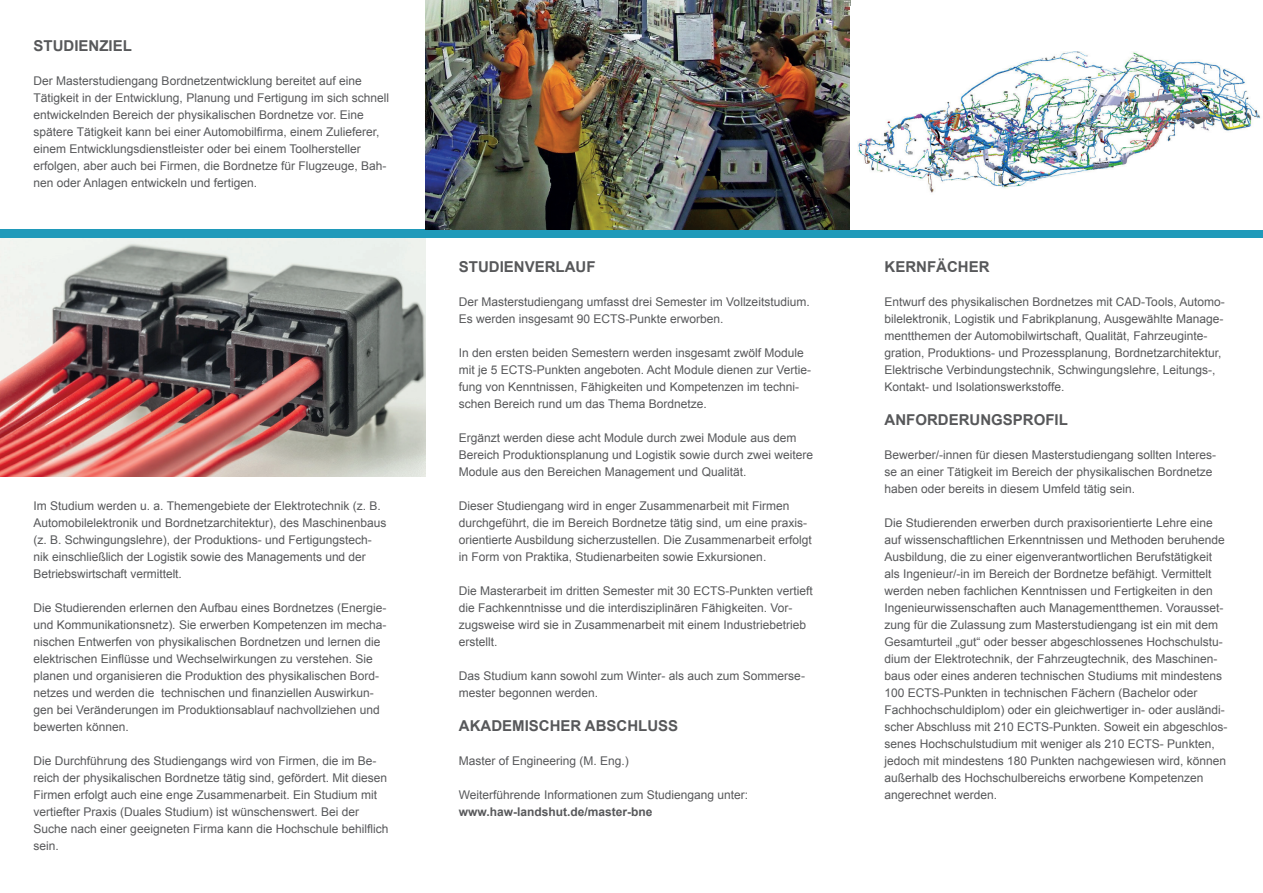
<style>
.page{position:relative;width:1263px;height:893px;background:#fff}
.page>*{position:absolute;margin:0;border:0;box-sizing:border-box;transform-origin:0 0}
.t1{font:700 15px "Arial";color:#57585a}
.t2{font:12px/17px "Arial";color:#57585a}
.t3{font:700 12px "Arial";color:#57585a}
</style>
<div class="page">
<img style="left:0;top:238px;width:425px;height:238px">
<div style="left:0;top:230px;width:1263px;height:8px;background:#209aba"></div>
<img style="left:425px;top:0;width:425px;height:230px">
<img style="left:858px;top:51px;width:402px;height:142px">
<p class="t1" style="left:34px;top:36px;width:100px">STUDIENZIEL</p>
<p class="t2" style="left:34px;top:72px;width:357px">Der Masterstudiengang Bordnetzentwicklung bereitet auf eine Tätigkeit in der Entwicklung, Planung und Fertigung im sich schnell entwickelnden Bereich der physikalischen Bordnetze vor. Eine spätere Tätigkeit kann bei einer Automobilfirma, einem Zulieferer, einem Entwicklungsdienstleister oder bei einem Toolhersteller erfolgen, aber auch bei Firmen, die Bordnetze für Flugzeuge, Bah&shy;nen oder Anlagen entwickeln und fertigen.</p>
<p class="t2" style="left:34px;top:498px;width:354px">Im Studium werden u. a. Themengebiete der Elektrotechnik (z. B.<br>Automobilelektronik und Bordnetzarchitektur), des Maschinenbaus (z. B. Schwingungslehre), der Produktions- und Fertigungstech&shy;nik einschließlich der Logistik sowie des Managements und der Betriebswirtschaft vermittelt.</p>
<p class="t2" style="left:34px;top:600px;width:354px">Die Studierenden erlernen den Aufbau eines Bordnetzes (Energie&shy;und Kommunikationsnetz). Sie erwerben Kompetenzen im mecha&shy;nischen Entwerfen von physikalischen Bordnetzen und lernen die elektrischen Einflüsse und Wechselwirkungen zu verstehen. Sie planen und organisieren die Produktion des physikalischen Bord&shy;netzes und werden die technischen und finanziellen Auswirkun&shy;gen bei Veränderungen im Produktionsablauf nachvollziehen und bewerten können.</p>
<p class="t2" style="left:34px;top:753px;width:356px">Die Durchführung des Studiengangs wird von Firmen, die im Be&shy;reich der physikalischen Bordnetze tätig sind, gefördert. Mit diesen Firmen erfolgt auch eine enge Zusammenarbeit. Ein Studium mit vertiefter Praxis (Duales Studium) ist wünschenswert. Bei der Suche nach einer geeigneten Firma kann die Hochschule behilflich sein.</p>
<p class="t1" style="left:459px;top:257px;width:138px">STUDIENVERLAUF</p>
<p class="t2" style="left:459px;top:294px;width:352px">Der Masterstudiengang umfasst drei Semester im Vollzeitstudium.<br>Es werden insgesamt 90 ECTS-Punkte erworben.</p>
<p class="t2" style="left:459px;top:345px;width:354px">In den ersten beiden Semestern werden insgesamt zwölf Module mit je 5 ECTS-Punkten angeboten. Acht Module dienen zur Vertie&shy;fung von Kenntnissen, Fähigkeiten und Kompetenzen im techni&shy;schen Bereich rund um das Thema Bordnetze.</p>
<p class="t2" style="left:459px;top:430px;width:356px">Ergänzt werden diese acht Module durch zwei Module aus dem<br>Bereich Produktionsplanung und Logistik sowie durch zwei weitere<br>Module aus den Bereichen Management und Qualität.</p>
<p class="t2" style="left:459px;top:498px;width:354px">Dieser Studiengang wird in enger Zusammenarbeit mit Firmen durchgeführt, die im Bereich Bordnetze tätig sind, um eine praxis&shy;orientierte Ausbildung sicherzustellen. Die Zusammenarbeit erfolgt in Form von Praktika, Studienarbeiten sowie Exkursionen.</p>
<p class="t2" style="left:459px;top:583px;width:356px">Die Masterarbeit im dritten Semester mit 30 ECTS-Punkten vertieft die Fachkenntnisse und die interdisziplinären Fähigkeiten. Vor&shy;zugsweise wird sie in Zusammenarbeit mit einem Industriebetrieb erstellt.</p>
<p class="t2" style="left:459px;top:668px;width:348px">Das Studium kann sowohl zum Winter- als auch zum Sommerse&shy;mester begonnen werden.</p>
<p class="t1" style="left:459px;top:716px;width:221px">AKADEMISCHER ABSCHLUSS</p>
<p class="t2" style="left:459px;top:753px;width:172px">Master of Engineering (M. Eng.)</p>
<p class="t2" style="left:459px;top:787px;width:291px">Weiterführende Informationen zum Studiengang unter:</p>
<p class="t3" style="left:459px;top:804px;width:195px">www.haw-landshut.de/master-bne</p>
<p class="t1" style="left:884px;top:257px;width:106px">KERNFÄCHER</p>
<p class="t2" style="left:884px;top:294px;width:342px">Entwurf des physikalischen Bordnetzes mit CAD-Tools, Automo&shy;bilelektronik, Logistik und Fabrikplanung, Ausgewählte Manage&shy;mentthemen der Automobilwirtschaft, Qualität, Fahrzeuginte&shy;gration, Produktions- und Prozessplanung, Bordnetzarchitektur, Elektrische Verbindungstechnik, Schwingungslehre, Leitungs-, Kontakt- und Isolationswerkstoffe.</p>
<p class="t1" style="left:884px;top:410px;width:185px">ANFORDERUNGSPROFIL</p>
<p class="t2" style="left:884px;top:447px;width:333px">Bewerber/-innen für diesen Masterstudiengang sollten Interes&shy;se an einer Tätigkeit im Bereich der physikalischen Bordnetze haben oder bereits in diesem Umfeld tätig sein.</p>
<p class="t2" style="left:884px;top:515px;width:344px">Die Studierenden erwerben durch praxisorientierte Lehre eine auf wissenschaftlichen Erkenntnissen und Methoden beruhende Ausbildung, die zu einer eigenverantwortlichen Berufstätigkeit als Ingenieur/-in im Bereich der Bordnetze befähigt. Vermittelt werden neben fachlichen Kenntnissen und Fertigkeiten in den Ingenieurwissenschaften auch Managementthemen. Vorausset&shy;zung für die Zulassung zum Masterstudiengang ist ein mit dem Gesamturteil „gut“ oder besser abgeschlossenes Hochschulstu&shy;dium der Elektrotechnik, der Fahrzeugtechnik, des Maschinen&shy;baus oder eines anderen technischen Studiums mit mindestens 100 ECTS-Punkten in technischen Fächern (Bachelor oder Fachhochschuldiplom) oder ein gleichwertiger in- oder ausländi&shy;scher Abschluss mit 210 ECTS-Punkten. Soweit ein abgeschlos&shy;senes Hochschulstudium mit weniger als 210 ECTS- Punkten, jedoch mit mindestens 180 Punkten nachgewiesen wird, können außerhalb des Hochschulbereichs erworbene Kompetenzen angerechnet werden.</p>
</div>
